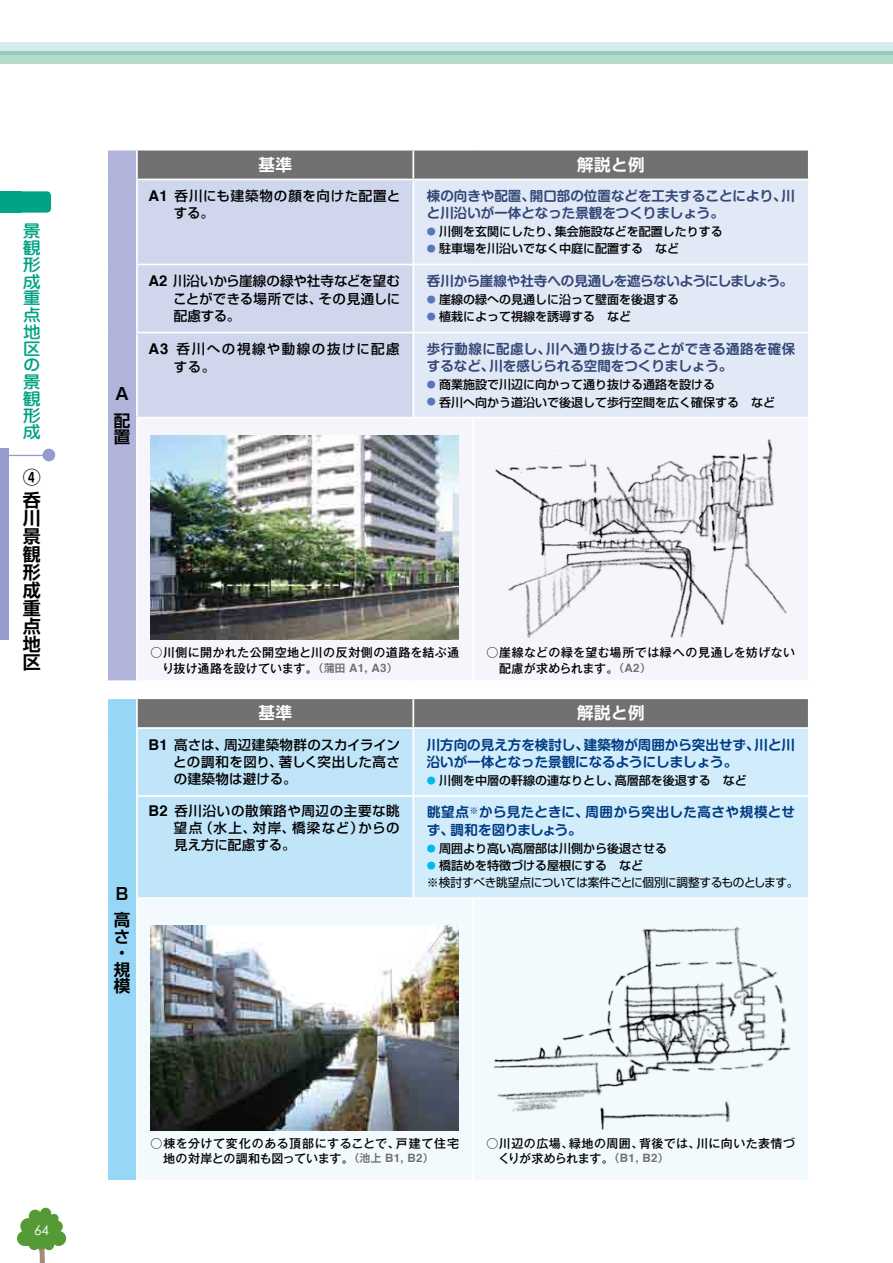
<style>
.page{position:relative;width:893px;height:1263px;background:#fff}
.page>*{position:absolute;margin:0;border:0;box-sizing:border-box;transform-origin:0 0}
.t1{font:700 18px/18px "Shin Go Pro De";color:#000}
.t2{font:500 16.8px/16.8px "Jun 34 Pro";color:#00a385;text-align:justify;scale:1.08 1}
.t3{font:700 16.5px "Shin Go Pro De";letter-spacing:.03em;color:#fff}
.t4{font:700 16.5px/16.5px "Shin Go Pro De";color:#000}
.t5{font:500 13.5px/17.2px "Shin Go Pro";letter-spacing:.03em;color:#000;text-align:justify}
.t6{font:700 13.5px/17.2px "Shin M Go Pro De";color:#003b83}
.t7{font:700 13.5px/17.2px "Shin M Go Pro De";color:#344877}
.t8{font:700 13.5px/17.2px "Shin M Go Pro De";letter-spacing:.025em;color:#344877}
.t9{font:700 13.5px/17.2px "Shin M Go Pro De";letter-spacing:.025em;color:#003b83}
.t10{font:700 13.5px "Shin M Go Pro De";letter-spacing:-.025em;color:#344877}
.t11{font:500 13.5px/17.2px "Shin Go Pro";letter-spacing:.05em;color:#000}
.t12{font:500 13.5px/17.2px "Shin Go Pro";letter-spacing:.12em;color:#000}
.t13{font:13.5px "Century Gothic";color:#fff}
.t14{font:500 12px "Shin Go Pro";color:#000}
.t15{font:500 12px/15px "Gothic MB101 Pro";letter-spacing:.03em;color:#000}
.t16{font:12px/17.2px "Shin Go Pro";letter-spacing:-.03em;color:#000}
.s1{font-family:"Helvetica";font-weight:700;font-size:14.85px}
.s2{font-size:9px;color:#5976ba}
.s3{font-family:"Shin Go Pro De";font-weight:700;font-size:10.5px;color:#727171}
.s4{font-family:"Helvetica";font-weight:700;font-size:11.55px;color:#727171}
.s5{font-size:9px;color:#00b9ef}
.s6{font-weight:500;font-size:9px;color:#00b9ef}
.s7{font-weight:500}
</style>
<div class="page">
<div style="left:0;top:191px;width:51px;height:22px;background:#00a385;border-radius:4px"></div>
<div style="left:0;top:191px;width:21px;height:22px;background:#00a385"></div>
<svg style="left:20px;top:1208px;width:43px;height:55px"></svg>
<div style="left:17px;top:1231px;width:15px;height:15px;background:#549b35;border-radius:50%"></div>
<div style="left:51px;top:1231px;width:15px;height:15px;background:#549b35;border-radius:50%"></div>
<div style="left:0;top:51px;width:893px;height:13px;background:#b1dbcb"></div>
<svg style="left:0;top:43px;width:892px;height:12px;background:#bee0da"></svg>
<svg style="left:892px;top:43px;width:1px;height:12px"></svg>
<div style="left:0;top:449px;width:9px;height:191px;background:#969bcd"></div>
<hr style="left:4px;top:455px;width:43px;height:1px;background:#969bcd">
<div style="left:43px;top:449px;width:12px;height:12px;background:#969bcd;border-radius:50%"></div>
<div style="left:107px;top:150px;width:30px;height:531px;background:#b0b3da"></div>
<svg style="left:138px;top:151px;width:670px;height:576px;fill:#727171"></svg>
<div style="left:138px;top:180px;width:274px;height:237px;background:#d0d6ec"></div>
<div style="left:414px;top:180px;width:394px;height:237px;background:#e1e8f6"></div>
<div style="left:138px;top:418px;width:670px;height:262px;background:#f5f5fb"></div>
<div style="left:107px;top:698px;width:30px;height:483px;background:#98d6f6"></div>
<div style="left:138px;top:729px;width:274px;height:168px;background:#c0e5f9"></div>
<div style="left:414px;top:729px;width:394px;height:168px;background:#d1ecfb"></div>
<div style="left:138px;top:899px;width:670px;height:281px;background:#f3fafe"></div>
<hr style="left:106px;top:149px;width:31px;height:2px;background:#fff">
<hr style="left:106px;top:151px;width:2px;height:28px;background:#fff">
<hr style="left:136px;top:151px;width:2px;height:28px;background:#fff">
<hr style="left:412px;top:151px;width:2px;height:28px;background:#fff">
<hr style="left:106px;top:179px;width:2px;height:85px;background:#fff">
<hr style="left:136px;top:179px;width:277px;height:1px;background:#fff">
<hr style="left:136px;top:180px;width:2px;height:84px;background:#fff">
<hr style="left:413px;top:179px;width:60px;height:1px;background:#fff">
<hr style="left:412px;top:180px;width:2px;height:84px;background:#fff">
<hr style="left:473px;top:179px;width:337px;height:1px;background:#fff">
<hr style="left:106px;top:264px;width:2px;height:69px;background:#fff">
<hr style="left:136px;top:264px;width:277px;height:1px;background:#fff">
<hr style="left:136px;top:265px;width:2px;height:67px;background:#fff">
<hr style="left:413px;top:264px;width:60px;height:1px;background:#fff">
<hr style="left:412px;top:265px;width:2px;height:67px;background:#fff">
<hr style="left:473px;top:264px;width:337px;height:1px;background:#fff">
<hr style="left:106px;top:333px;width:2px;height:85px;background:#fff">
<hr style="left:136px;top:332px;width:277px;height:1px;background:#fff">
<hr style="left:136px;top:333px;width:2px;height:84px;background:#fff">
<hr style="left:413px;top:332px;width:60px;height:1px;background:#fff">
<hr style="left:412px;top:333px;width:2px;height:84px;background:#fff">
<hr style="left:473px;top:332px;width:337px;height:1px;background:#fff">
<hr style="left:106px;top:418px;width:2px;height:262px;background:#fff">
<hr style="left:136px;top:417px;width:277px;height:1px;background:#fff">
<hr style="left:136px;top:418px;width:2px;height:262px;background:#fff">
<hr style="left:413px;top:417px;width:60px;height:1px;background:#fff">
<hr style="left:473px;top:417px;width:337px;height:1px;background:#fff">
<hr style="left:472px;top:418px;width:2px;height:262px;background:#fff">
<hr style="left:106px;top:680px;width:31px;height:2px;background:#fff">
<hr style="left:137px;top:680px;width:276px;height:2px;background:#fff">
<hr style="left:413px;top:680px;width:60px;height:2px;background:#fff">
<hr style="left:473px;top:680px;width:337px;height:2px;background:#fff">
<hr style="left:106px;top:697px;width:31px;height:2px;background:#fff">
<hr style="left:106px;top:699px;width:2px;height:29px;background:#fff">
<hr style="left:137px;top:697px;width:276px;height:2px;background:#fff">
<hr style="left:136px;top:699px;width:2px;height:28px;background:#fff">
<hr style="left:413px;top:697px;width:60px;height:2px;background:#fff">
<hr style="left:412px;top:699px;width:2px;height:28px;background:#fff">
<hr style="left:473px;top:697px;width:337px;height:2px;background:#fff">
<hr style="left:106px;top:728px;width:2px;height:68px;background:#fff">
<hr style="left:136px;top:727px;width:277px;height:2px;background:#fff">
<hr style="left:136px;top:729px;width:2px;height:66px;background:#fff">
<hr style="left:106px;top:796px;width:2px;height:102px;background:#fff">
<hr style="left:136px;top:795px;width:277px;height:2px;background:#fff">
<hr style="left:136px;top:797px;width:2px;height:100px;background:#fff">
<hr style="left:413px;top:795px;width:60px;height:2px;background:#fff">
<hr style="left:473px;top:795px;width:337px;height:2px;background:#fff">
<hr style="left:106px;top:898px;width:2px;height:282px;background:#fff">
<hr style="left:136px;top:897px;width:277px;height:2px;background:#fff">
<hr style="left:136px;top:899px;width:2px;height:281px;background:#fff">
<hr style="left:472px;top:899px;width:2px;height:281px;background:#fff">
<hr style="left:106px;top:1180px;width:31px;height:2px;background:#fff">
<img style="left:151px;top:435px;width:308px;height:204px">
<img style="left:491px;top:435px;width:301px;height:204px">
<img style="left:151px;top:925px;width:308px;height:206px">
<img style="left:492px;top:925px;width:299px;height:204px">
<h2 class="t2" style="left:23px;top:221px;width:18px">景観形成重点地区の景観形成</h2>
<h1 class="t1" style="left:23px;top:463px;width:19px;line-height:23.5px">④呑</h1>
<h1 class="t1" style="left:23px;top:507px;width:19px;text-align:justify">川景観形成重点地区</h1>
<p class="t13" style="left:34px;top:1222px;width:16px">64</p>
<h3 class="t4" style="left:114px;top:379px;width:18px;line-height:26.4px">Ａ配</h3>
<h3 class="t4" style="left:114px;top:427px;width:17px">置</h3>
<h3 class="t3" style="left:258px;top:151px;width:35px">基準</h3>
<h3 class="t3" style="left:577px;top:151px;width:69px">解説と例</h3>
<p class="t11" style="left:174px;top:186px;width:228px;text-indent:-25px"><span class="s1">A1</span> 呑川にも建築物の顔を向けた配置とする。</p>
<p class="t7" style="left:427px;top:186px;width:370px">棟の向きや配置、開口部の位置などを工夫することにより、川と川沿いが一体となった景観をつくりましょう。</p>
<p class="t14" style="left:427px;top:222px;width:297px"><span class="s2">●</span> 川側を玄関にしたり、集会施設などを配置したりする</p>
<p class="t14" style="left:427px;top:239px;width:254px"><span class="s2">●</span> 駐車場を川沿いでなく中庭に配置する など</p>
<p class="t5" style="left:173px;top:271px;width:228px;text-indent:-25px"><span class="s1">A2</span> 川沿いから崖線の緑や社寺などを望むことができる場所では、その見通しに配慮する。</p>
<p class="t10" style="left:427px;top:270px;width:368px">呑川から崖線や社寺への見通しを遮らないようにしましょう。</p>
<p class="t14" style="left:427px;top:290px;width:254px"><span class="s2">●</span> 崖線の緑への見通しに沿って壁面を後退する</p>
<p class="t14" style="left:427px;top:307px;width:206px"><span class="s2">●</span> 植栽によって視線を誘導する など</p>
<p class="t12" style="left:174px;top:339px;width:227px;text-indent:-25px"><span class="s1">A3</span> 呑川への視線や動線の抜けに配慮する。</p>
<p class="t8" style="left:427px;top:339px;width:370px">歩行動線に配慮し、川へ通り抜けることができる通路を確保するなど、川を感じられる空間をつくりましょう。</p>
<p class="t14" style="left:427px;top:375px;width:290px"><span class="s2">●</span> 商業施設で川辺に向かって通り抜ける通路を設ける</p>
<p class="t14" style="left:427px;top:392px;width:350px"><span class="s2">●</span> 呑川へ向かう道沿いで後退して歩行空間を広く確保する など</p>
<h3 class="t4" style="left:114px;top:878px;width:18px;line-height:26.4px">Ｂ高</h3>
<h3 class="t4" style="left:114px;top:926px;width:18px">さ・規模</h3>
<p class="t15" style="left:162px;top:644px;width:299px;text-indent:-12px">○川側に開かれた公開空地と川の反対側の道路を結ぶ通り抜け通路を設けています。<span class="s3">（蒲田</span> <span class="s4">A1, A3</span><span class="s3">）</span></p>
<p class="t15" style="left:499px;top:644px;width:297px;text-indent:-13px">○崖線などの緑を望む場所では緑への見通しを妨げない配慮が求められます。<span class="s3">（</span><span class="s4">A2</span><span class="s3">）</span></p>
<h3 class="t3" style="left:258px;top:700px;width:35px">基準</h3>
<h3 class="t3" style="left:577px;top:700px;width:69px">解説と例</h3>
<p class="t5" style="left:173px;top:734px;width:228px;text-indent:-25px"><span class="s1">B1</span> 高さは、周辺建築物群のスカイラインとの調和を図り、著しく突出した高さの建築物は避ける。</p>
<p class="t6" style="left:427px;top:734px;width:370px">川方向の見え方を検討し、建築物が周囲から突出せず、川と川沿いが一体となった景観になるようにしましょう。</p>
<p class="t14" style="left:427px;top:770px;width:321px"><span class="s5">●</span> 川側を中層の軒線の連なりとし、高層部を後退する など</p>
<p class="t5" style="left:174px;top:800px;width:227px;text-indent:-26px"><span class="s1">B2</span> 呑川沿いの散策路や周辺の主要な眺望点（水上、対岸、橋梁など）からの見え方に配慮する。</p>
<p class="t9" style="left:427px;top:802px;width:370px">眺望点<sup>※</sup>から見たときに、周囲から突出した高さや規模とせず、調和を図りましょう。</p>
<p class="t14" style="left:427px;top:838px;width:242px"><span class="s5">●</span> 周囲より高い高層部は川側から後退させる</p>
<p class="t16" style="left:427px;top:855px;width:373px"><span class="s6">●</span> <span class="s7">橋詰めを特徴づける屋根にする など<br></span>※検討すべき眺望点については案件ごとに個別に調整するものとします。</p>
<p class="t15" style="left:163px;top:1134px;width:297px;text-indent:-13px">○棟を分けて変化のある頂部にすることで、戸建て住宅地の対岸との調和も図っています。<span class="s3">（池上</span> <span class="s4">B1, B2</span><span class="s3">）</span></p>
<p class="t15" style="left:498px;top:1134px;width:298px;text-indent:-12px">○川辺の広場、緑地の周囲、背後では、川に向いた表情づくりが求められます。<span class="s3">（</span><span class="s4">B1, B2</span><span class="s3">）</span></p>
</div>
